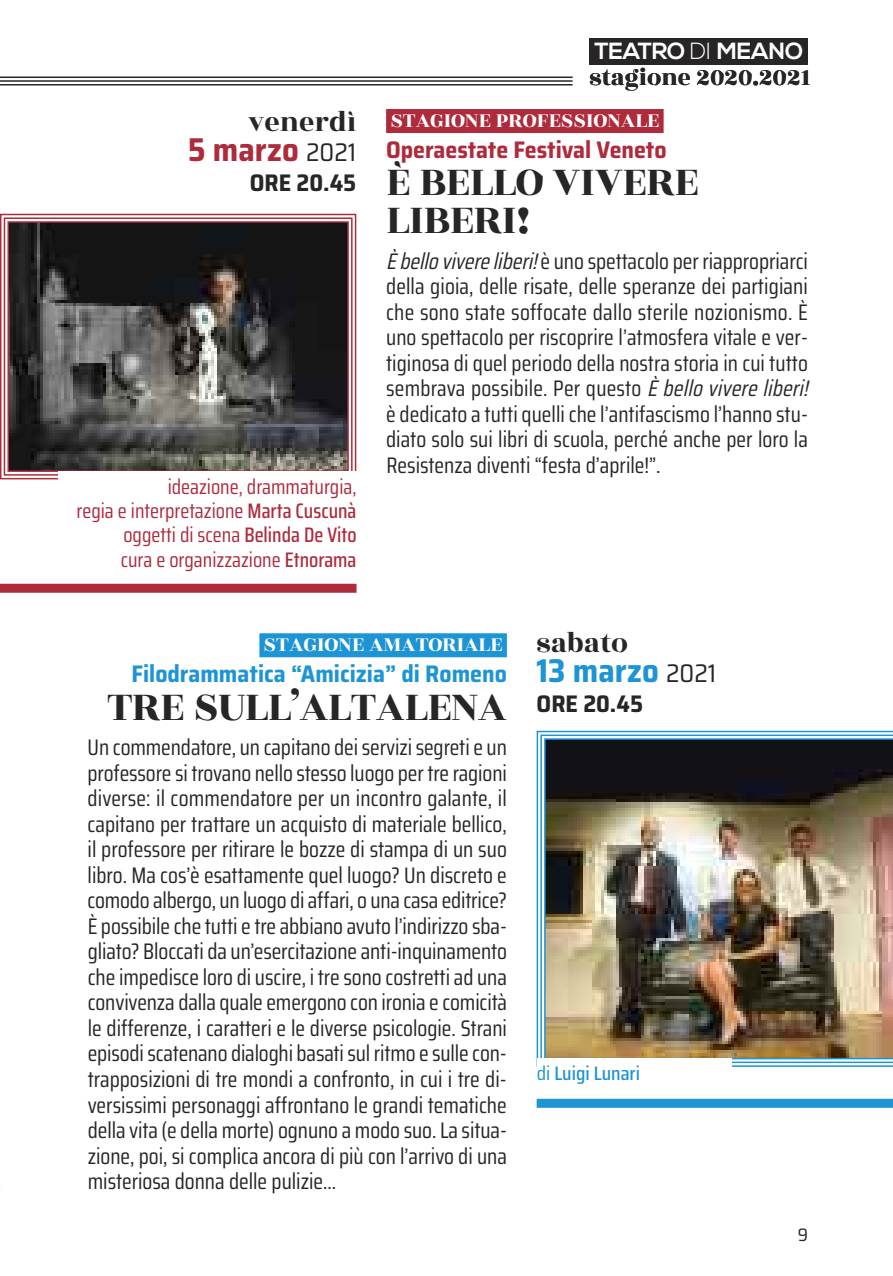
<style>
.page{position:relative;width:893px;height:1276px;background:#fff}
.page>*{position:absolute;margin:0;border:0;box-sizing:border-box;transform-origin:0 0}
.t1{font:45px/37.5px "Rozha One";letter-spacing:-.01em;color:#272526}
.t2{font:700 semi-condensed 33px "Saira";color:#1d94d4}
.t3{font:700 semi-condensed 33px "Saira";color:#ae2b3c}
.t4{font:30px "Rozha One";color:#272526}
.t5{font:25.5px "Rozha One";color:#272526}
.t6{font:700 semi-condensed 24px "Saira";color:#1d94d4}
.t7{font:700 semi-condensed 24px "Saira";letter-spacing:-.005em;color:#ae2b3c}
.t8{font:700 semi-condensed 24px "Saira";color:#272526}
.t9{font:700 23.4px "Nexa";letter-spacing:-.01em;color:#fff}
.t10{font:22.5px/25.5px "Saira Condensed";color:#272526;text-align:justify}
.t11{font:22.5px "Rozha One";color:#fff}
.t12{font:21px/24px "Saira Condensed";color:#ae2b3c;text-align:right}
.t13{font:500 19.5px "Saira Condensed";color:#1d94d4;scale:1.08 1}
.t14{font:semi-condensed 18px "Saira";color:#272526}
.s1{font-weight:300}
.s2{font-weight:400;font-size:25.5px;color:#272526}
.s3{font-weight:500}
.s4{font-style:italic}
.s5{font-weight:400}
</style>
<div class="page">
<div style="left:590px;top:38px;width:218px;height:27px;background:#272526"></div>
<div style="left:259px;top:633px;width:248px;height:24px;background:#1d94d4"></div>
<div style="left:386px;top:109px;width:278px;height:24px;background:#ae2b3c"></div>
<svg style="left:537px;top:731px;width:356px;height:336px"></svg>
<svg style="left:540px;top:734px;width:353px;height:329px"></svg>
<img style="left:544px;top:738px;width:349px;height:321px">
<div style="left:537px;top:1057px;width:194px;height:46px;background:#fff"></div>
<div style="left:537px;top:1098px;width:356px;height:9px;background:#1d94d4"></div>
<hr style="left:0;top:76px;width:573px;height:2px;background:#272526">
<hr style="left:0;top:80px;width:573px;height:2px;background:#272526">
<hr style="left:0;top:84px;width:573px;height:2px;background:#272526">
<img style="left:10px;top:224px;width:336px;height:245px">
<div style="left:0;top:214px;width:356px;height:265px;border:2px solid #ae2b3c"></div>
<div style="left:4px;top:217px;width:349px;height:259px;border:2px solid #ae2b3c"></div>
<div style="left:7px;top:221px;width:342px;height:251px;border:2px solid #ae2b3c"></div>
<div style="left:58px;top:470px;width:299px;height:120px;background:#fff"></div>
<div style="left:0;top:584px;width:357px;height:9px;background:#ae2b3c"></div>
<p class="t9" style="left:594px;top:43px;width:210px">TEATRO <span class="s1">DI</span> MEANO</p>
<h3 class="t4" style="left:248px;top:101px;width:110px">venerdì</h3>
<h2 class="t3" style="left:188px;top:124px;width:170px">5 marzo <span class="s2">2021</span></h2>
<p class="t8" style="left:250px;top:164px;width:108px">ore 20.45</p>
<p class="t12" style="left:77px;top:475px;width:281px">ideazione, drammaturgia,<br>regia e interpretazione <span class="s3">Marta Cuscunà </span>oggetti di scena <span class="s3">Belinda De Vito<br></span>cura e organizzazione <span class="s3">Etnorama</span></p>
<p class="t5" style="left:590px;top:60px;width:222px">stagione 2020.2021</p>
<p class="t11" style="left:390px;top:105px;width:270px">STAGIONE PROFESSIONALE</p>
<p class="t7" style="left:386px;top:131px;width:282px">operaestate Festival Veneto</p>
<h1 class="t1" style="left:386px;top:164px;width:314px">È BELLO VIVERE<br>LIBERI!</h1>
<p class="t10" style="left:386px;top:247px;width:430px;text-align:left"><span class="s4">Èbellovivereliberi!</span>è uno spettacolo per riappropriarci della gioia, delle risate, delle speranze dei partigiani che sono state soffocate dallo sterile nozionismo. È uno spettacolo per riscoprire l’atmosfera vitale e ver&shy;tiginosa di quel periodo della nostra storia in cui tutto sembrava possibile. Per questo <span class="s4">Èbellovivereliberi! </span>è dedicato a tutti quelli che l’antifascismo l’hanno stu&shy;diato solo sui libri di scuola, perché anche per loro la Resistenza diventi “festa d’aprile!”.</p>
<p class="t11" style="left:264px;top:629px;width:240px">STAGIONE AMATORIALE</p>
<p class="t6" style="left:131px;top:655px;width:377px">Filodrammatica “Amicizia” di romeno</p>
<h1 class="t1" style="left:107px;top:688px;width:401px">TRE SULL’ALTALENA</h1>
<p class="t10" style="left:88px;top:734px;width:421px">Un commendatore, un capitano dei servizi segreti e un professore si trovano nello stesso luogo per tre ragioni diverse: il commendatore per un incontro galante, il capitano per trattare un acquisto di materiale bellico, il professore per ritirare le bozze di stampa di un suo libro. Ma cos’è esattamente quel luogo? Un discreto e comodo albergo, un luogo di affari, o una casa editrice?<br>È possibile che tutti e tre abbiano avuto l’indirizzo sba&shy;gliato? Bloccati da un’esercitazione anti-inquinamento che impedisce loro di uscire, i tre sono costretti ad una convivenza dalla quale emergono con ironia e comicità le differenze, i caratteri e le diverse psicologie. Strani episodi scatenano dialoghi basati sul ritmo e sulle con&shy;trapposizioni di tre mondi a confronto, in cui i tre di&shy;versissimi personaggi affrontano le grandi tematiche della vita (e della morte) ognuno a modo suo. La situa&shy;zione, poi, si complica ancora di più con l’arrivo di una misteriosa donna delle pulizie…</p>
<h3 class="t4" style="left:537px;top:622px;width:93px">sabato</h3>
<h2 class="t2" style="left:537px;top:645px;width:181px">13 marzo <span class="s2">2021</span></h2>
<p class="t8" style="left:537px;top:685px;width:108px">ore 20.45</p>
<p class="t13" style="left:537px;top:1058px;width:97px"><span class="s5">di</span> Luigi Lunari</p>
<p class="t14" style="left:798px;top:1221px;width:12px">9</p>
</div>
